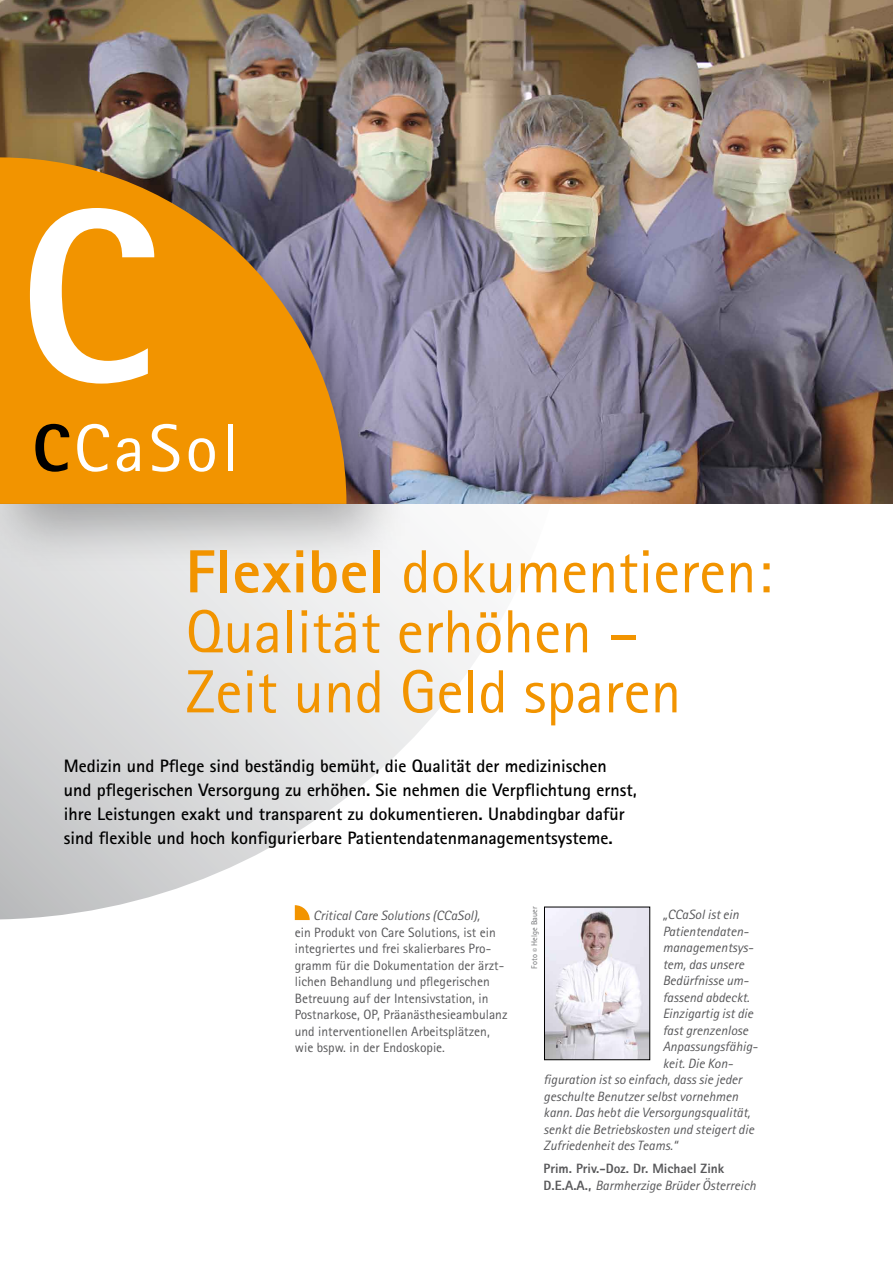
<style>
.page{position:relative;width:893px;height:1263px;background:#fff}
.page>*{position:absolute;margin:0;border:0;box-sizing:border-box;transform-origin:0 0}
.t1{font:800 246.6px "Rotis Sans Serif Pro";color:#fff}
.t2{font:67.2px "Rotis Sans Serif Pro";color:#fff}
.t3{font:60.9px/60px "Rotis Sans Serif Pro";color:#f29400}
.t4{font:700 18px/24px "Rotis Sans Serif Pro";color:#000}
.t5{font:italic 13.5px "Rotis Sans Serif Pro";color:#58585a}
.t6{font:13.5px/16.5px "Rotis Sans Serif Pro";color:#58585a}
.t7{font:800 13.5px/16.5px "Rotis Sans Serif Pro";color:#58585a}
.t8{font:8.25px "Rotis Sans Serif Pro";color:#707173}
.s1{font-weight:800;color:#000}
.s2{font-weight:800}
.s3{font-weight:400;font-style:italic}
</style>
<div class="page">
<svg style="left:0;top:575px;width:577px;height:344px"></svg>
<img style="left:0;top:0;width:893px;height:504px">
<div style="left:0;top:130px;width:417px;height:445px;background:#000;opacity:.3"></div>
<svg style="left:0;top:157px;width:346px;height:347px;background:#d48a19"></svg>
<svg style="left:295px;top:905px;width:15px;height:15px"></svg>
<img style="left:546px;top:909px;width:102px;height:149px">
<div style="left:544px;top:907px;width:106px;height:153px;border:1px solid #000"></div>
<h1 class="t1" style="left:19px;top:140px;width:139px">C</h1>
<h2 class="t2" style="left:32px;top:409px;width:207px"><span class="s1">C</span>CaSol</h2>
<h3 class="t3" style="left:186px;top:542px;width:588px"><span class="s2">Flexibel</span> dokumentieren:<br>Qualität erhöhen –<br>Zeit und Geld sparen</h3>
<p class="t4" style="left:64px;top:754px;width:575px">Medizin und Pflege sind beständig bemüht, die Qualität der medizinischen und pflegerischen Versorgung zu erhöhen. Sie nehmen die Verpflichtung ernst, ihre Leistungen exakt und transparent zu dokumentieren. Unabdingbar dafür sind flexible und hoch konfigurierbare Patientendatenmanagementsysteme.</p>
<p class="t5" style="left:313px;top:907px;width:168px">Critical Care Solutions (CCaSol),</p>
<p class="t6" style="left:295px;top:924px;width:214px">ein Produkt von Care Solutions, ist ein integriertes und frei skalierbares Pro&shy;gramm für die Dokumentation der ärzt&shy;lichen Behandlung und pflegerischen Betreuung auf der I ntensivstation, in Postnarkose, OP, Präanästhesieambulanz und interventionellen Arbeitsplätzen, wie bspw. in der Endoskopie.</p>
<p class="t8" style="left:530px;top:968px;width:63px;rotate:-90deg">Foto © Helge Bauer</p>
<p class="t5" style="left:663px;top:906px;width:78px">„CCaSol ist ein</p>
<p class="t5" style="left:663px;top:923px;width:87px">Patientendaten-</p>
<p class="t5" style="left:663px;top:939px;width:92px">managementsys-</p>
<p class="t5" style="left:663px;top:956px;width:83px">tem, das unsere</p>
<p class="t5" style="left:663px;top:972px;width:88px">Bedürfnisse um-</p>
<p class="t5" style="left:663px;top:989px;width:88px">fassend abdeckt.</p>
<p class="t5" style="left:663px;top:1005px;width:92px">Einzigartig ist die</p>
<p class="t5" style="left:663px;top:1022px;width:87px">fast grenzenlose</p>
<p class="t5" style="left:663px;top:1038px;width:97px">Anpassungsfähig-</p>
<p class="t5" style="left:663px;top:1055px;width:72px">keit. Die Kon-</p>
<p class="t5" style="left:544px;top:1071px;width:200px">figuration ist so einfach, dass sie jeder</p>
<p class="t5" style="left:544px;top:1088px;width:196px">geschulte Benutzer selbst vornehmen</p>
<p class="t5" style="left:544px;top:1104px;width:208px">kann. Das hebt die Versorgungsqualität,</p>
<p class="t5" style="left:544px;top:1121px;width:212px">senkt die Betriebskosten und steigert die</p>
<p class="t5" style="left:544px;top:1137px;width:135px">Zufriedenheit des Teams.“</p>
<p class="t7" style="left:544px;top:1160px;width:214px">Prim. Priv.-Doz. Dr. Michael Zink<br>D.E.A.A., <span class="s3">Barmherzige Brüder Österreich</span></p>
</div>
